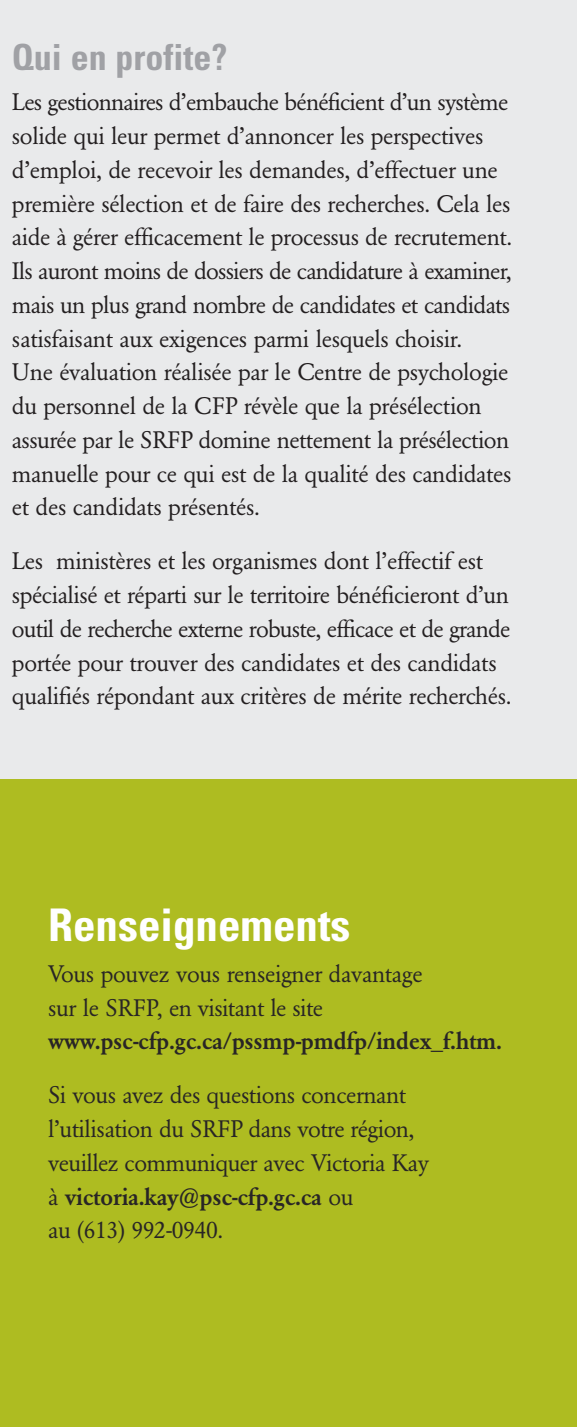
<style>
.page{position:relative;width:577px;height:1428px;background:#fff}
.page>*{position:absolute;margin:0;border:0;box-sizing:border-box;transform-origin:0 0}
.t1{font:700 condensed 45px "Univers";color:#fff}
.t2{font:700 condensed 36px "Univers";color:#a0a1a5}
.t3{font:23.62px/33.8px "Garamond BE";letter-spacing:-.015em;color:#231f20}
.t4{font:23.62px/33.8px "Garamond BE";letter-spacing:-.02em;color:#282526}
.t5{font:500 23.62px "Garamond BE";letter-spacing:-.015em;color:#282526}
.s1{font-weight:500}
</style>
<div class="page">
<div style="left:1px;top:0;width:576px;height:1427px;background:#e9eaeb"></div>
<div style="left:1px;top:779px;width:576px;height:648px;background:#aebc21"></div>
<h2 class="t2" style="left:12px;top:44px;width:217px">Qui en profite?</h2>
<p class="t3" style="left:12px;top:87px;width:502px">Les gestionnaires d’embauche bénéficient d’un système solide qui leur permet d’annoncer les perspectives d’emploi, de recevoir les demandes, d’effectuer une première sélection et de faire des recherches. Cela les aide à gérer efficacement le processus de recrutement.<br>Ils auront moins de dossiers de candidature à examiner, mais un plus grand nombre de candidates et candidats satisfaisant aux exigences parmi lesquels choisir.<br>Une évaluation réalisée par le Centre de psychologie du personnel de la CFP révèle que la présélection assurée par le SRFP domine nettement la présélection manuelle pour ce qui est de la qualité des candidates et des candidats présentés.</p>
<p class="t3" style="left:12px;top:546px;width:501px">Les ministères et les organismes dont l’effectif est spécialisé et réparti sur le territoire bénéficieront d’un outil de recherche externe robuste, efficace et de grande portée pour trouver des candidates et des candidats qualifiés répondant aux critères de mérite recherchés.</p>
<h1 class="t1" style="left:48px;top:909px;width:304px">Renseignements</h1>
<p class="t4" style="left:48px;top:959px;width:376px">Vous pouvez vous renseigner davantage sur le SRFP, en visitant le site</p>
<p class="t5" style="left:48px;top:1031px;width:455px">www.psc-cfp.gc.ca/pssmp-pmdfp/index_f.htm.</p>
<p class="t4" style="left:48px;top:1080px;width:382px">Si vous avez des questions concernant l’utilisation du SRFP dans votre région, veuillez communiquer avec Victoria Kay à <span class="s1">victoria.kay@psc-cfp.gc.ca</span> ou<br>au (613) 992-0940.</p>
</div>
